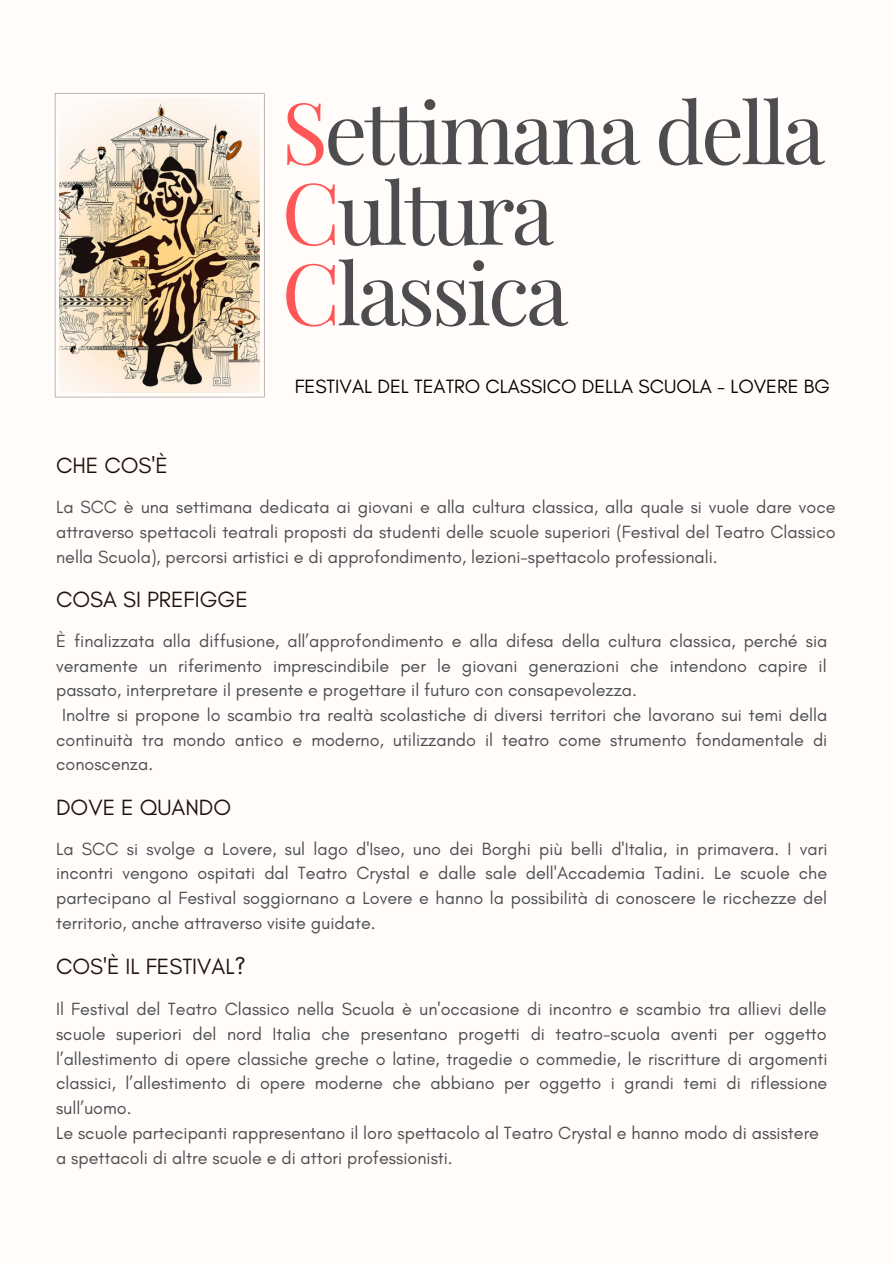
<style>
.page{position:relative;width:893px;height:1264px;background:#fff}
.page>*{position:absolute;margin:0;border:0;box-sizing:border-box;transform-origin:0 0}
.t1{font:85.2px/80.4px "Playfair Display";letter-spacing:-.04em;color:#4d4d50}
.t2{font:22.5px "Glacial Indifference";color:#22120c}
.t3{font:19.5px "Glacial Indifference";color:#000}
.t4{font:18px/24.8px "Glacial Indifference";color:#4d4d50;text-align:justify}
.s1{color:#ff5757}
</style>
<div class="page">
<div style="left:0;top:0;width:892px;height:1262px;background:#fffcfa"></div>
<svg style="left:55px;top:93px;width:209px;height:304px"></svg>
<img style="left:60px;top:98px;width:199px;height:294px">
<h1 class="t1" style="left:282px;top:89px;width:545px"><span class="s1">S</span>ettimana della<br><span class="s1">C</span>ultura<br><span class="s1">C</span>lassica</h1>
<p class="t2" style="left:56px;top:452px;width:113px">CHE COS'È</p>
<p class="t3" style="left:295px;top:374px;width:536px">FESTIVAL DEL TEATRO CLASSICO DELLA SCUOLA - LOVERE BG</p>
<p class="t4" style="left:56px;top:494px;width:781px">La SCC è una settimana dedicata ai giovani e alla cultura classica, alla quale si vuole dare voce attraverso spettacoli teatrali proposti da studenti delle scuole superiori (Festival del Teatro Classico nella Scuola), percorsi artistici e di approfondimento, lezioni-spettacolo professionali.</p>
<p class="t2" style="left:56px;top:585px;width:193px">COSA SI PREFIGGE</p>
<p class="t4" style="left:56px;top:628px;width:772px">È finalizzata alla diffusione, all’approfondimento e alla difesa della cultura classica, perché sia</p>
<p class="t4" style="left:56px;top:652px;width:772px">veramente un riferimento imprescindibile per le giovani generazioni che intendono capire il</p>
<p class="t4" style="left:56px;top:677px;width:582px">passato, interpretare il presente e progettare il futuro con consapevolezza.</p>
<p class="t4" style="left:62px;top:702px;width:766px">Inoltre si propone lo scambio tra realtà scolastiche di diversi territori che lavorano sui temi della</p>
<p class="t4" style="left:56px;top:727px;width:772px">continuità tra mondo antico e moderno, utilizzando il teatro come strumento fondamentale di</p>
<p class="t4" style="left:56px;top:751px;width:99px">conoscenza.</p>
<p class="t2" style="left:56px;top:793px;width:177px">DOVE E QUANDO</p>
<p class="t4" style="left:56px;top:835px;width:772px">La SCC si svolge a Lovere, sul lago d'Iseo, uno dei Borghi più belli d'Italia, in primavera. I vari incontri vengono ospitati dal Teatro Crystal e dalle sale dell'Accademia Tadini. Le scuole che partecipano al Festival soggiornano a Lovere e hanno la possibilità di conoscere le ricchezze del territorio, anche attraverso visite guidate.</p>
<p class="t2" style="left:56px;top:952px;width:191px">COS'È IL FESTIVAL?</p>
<p class="t4" style="left:56px;top:996px;width:772px;text-align:left">Il Festival del Teatro Classico nella Scuola è un'occasione di incontro e scambio tra allievi delle scuole superiori del nord Italia che presentano progetti di teatro-scuola aventi per oggetto l’allestimento di opere classiche greche o latine, tragedie o commedie, le riscritture di argomenti classici, l’allestimento di opere moderne che abbiano per oggetto i grandi temi di riflessione sull’uomo.<br>Le scuole partecipanti rappresentano il loro spettacolo al Teatro Crystal e hanno modo di assistere a spettacoli di altre scuole e di attori professionisti.</p>
</div>
